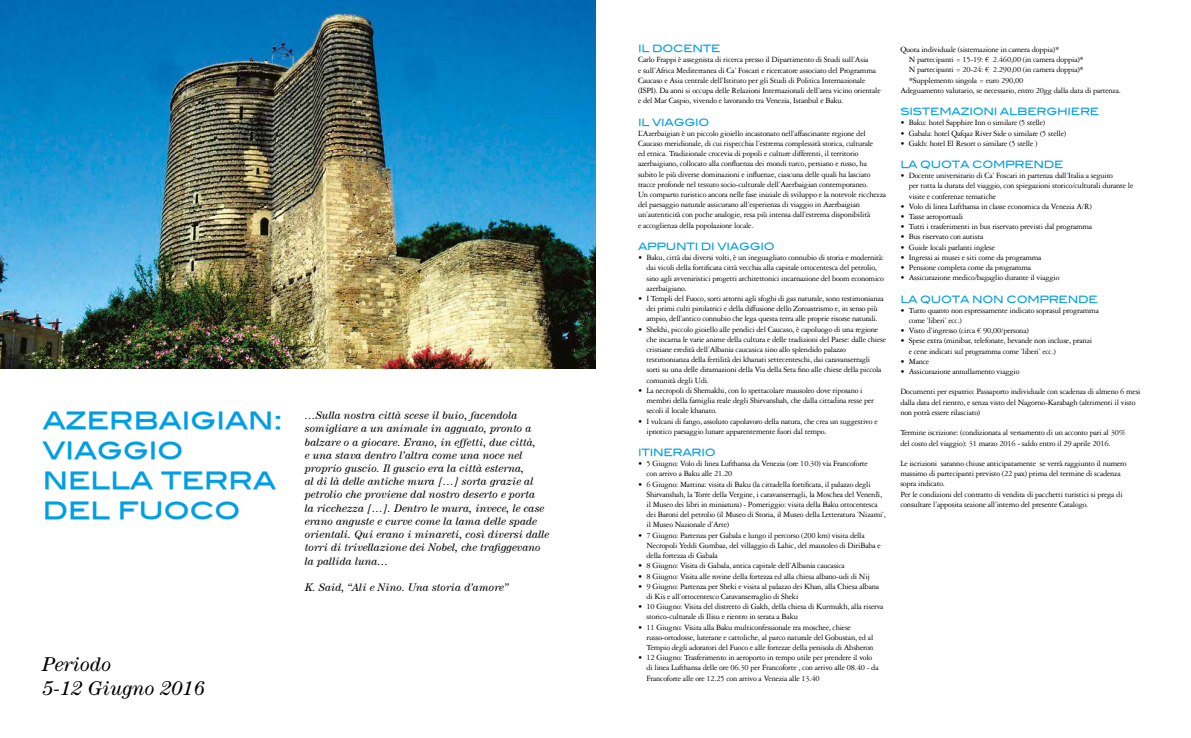
<style>
.page{position:relative;width:1191px;height:738px;background:#fff}
.page>*{position:absolute;margin:0;border:0;box-sizing:border-box;transform-origin:0 0}
.t1{font:28px/30px "Blair Md ITCTT Medium";letter-spacing:-.02em;color:#009fe3}
.t2{font:italic 20px/24px "Century Std";color:#000}
.t3{font:italic 11px/13.2px "Century Std";color:#000}
.t4{font:10px "Blair Md ITCTT Medium";letter-spacing:-.025em;color:#009fe3}
.t5{font:8.5px/10.2px "Garamond 3 LT Std";letter-spacing:-.025em;color:#000}
</style>
<div class="page">
<img style="left:0;top:0;width:595px;height:369px">
<h1 class="t1" style="left:43px;top:400px;width:242px">azerbaigian: viaggio nella terra del fuoco</h1>
<p class="t3" style="left:305px;top:408px;width:246px">…Sulla nostra città scese il buio, facendola somigliare a un animale in agguato, pronto a balzare o a giocare. Erano, in effetti, due città,<br>e una stava dentro l’altra come una noce nel proprio guscio. Il guscio era la città esterna,<br>al di là delle antiche mura […] sorta grazie al petrolio che proviene dal nostro deserto e porta<br>la ricchezza […]. Dentro le mura, invece, le case erano anguste e curve come la lama delle spade orientali. Qui erano i minareti, così diversi dalle torri di trivellazione dei Nobel, che trafiggevano la pallida luna…</p>
<p class="t3" style="left:305px;top:580px;width:205px">K. Said, “Ali e Nino. Una storia d’amore”</p>
<h2 class="t2" style="left:43px;top:651px;width:164px">Periodo<br>5-12 Giugno 2016</h2>
<p class="t4" style="left:638px;top:40px;width:84px">IL DOCENTE</p>
<p class="t5" style="left:638px;top:55px;width:244px">Carlo Frappi è assegnista di ricerca presso il Dipartimento di Studi sull’Asia<br>e sull’Africa Mediterranea di Ca’ Foscari e ricercatore associato del Programma Caucaso e Asia centrale dell’Istituto per gli Studi di Politica Internazionale (ISPI). Da anni si occupa delle Relazioni Internazionali dell’area vicino orientale e del Mar Caspio, vivendo e lavorando tra Venezia, Istanbul e Baku.</p>
<p class="t4" style="left:638px;top:114px;width:73px">IL VIAGGIO</p>
<p class="t5" style="left:638px;top:128px;width:250px">L’Azerbaigian è un piccolo gioiello incastonato nell’affascinante regione del Caucaso meridionale, di cui rispecchia l’estrema complessità storica, culturale<br>ed etnica. Tradizionale crocevia di popoli e culture differenti, il territorio azerbaigiano, collocato alla confluenza dei mondi turco, persiano e russo, ha subito le più diverse dominazioni e influenze, ciascuna delle quali ha lasciato tracce profonde nel tessuto socio-culturale dell’Azerbaigian contemporaneo.<br>Un comparto turistico ancora nelle fase iniziale di sviluppo e la notevole ricchezza del paesaggio naturale assicurano all’esperienza di viaggio in Azerbaigian un’autenticità con poche analogie, resa più intensa dall’estrema disponibilità<br>e accoglienza della popolazione locale.</p>
<p class="t4" style="left:638px;top:238px;width:138px">APPUNTI DI VIAGGIO</p>
<p class="t5" style="left:646px;top:252px;width:239px;text-indent:-8px">• Baku, città dai diversi volti, è un ineguagliato connubio di storia e modernità: dai vicoli della fortificata città vecchia alla capitale ottocentesca del petrolio, sino agli avveniristici progetti architettonici incarnazione del boom economico azerbaigiano.</p>
<p class="t5" style="left:638px;top:293px;width:247px;text-align:center">• I Templi del Fuoco, sorti attorni agli sfoghi di gas naturale, sono testimonianza dei primi culti pirolatrici e della diffusione dello Zoroastrismo e, in senso più ampio, dell’antico connubio che lega questa terra alle proprie risorse naturali.</p>
<p class="t5" style="left:646px;top:324px;width:241px;text-indent:-8px">• Shekhi, piccolo gioiello alle pendici del Caucaso, è capoluogo di una regione che incarna le varie anime della cultura e delle tradizioni del Paese: dalle chiese cristiane eredità dell’Albania caucasica sino allo splendido palazzo testimonianza della fertilità dei khanati settecenteschi, dai caravanserragli sorti su una delle diramazioni della Via della Seta fino alle chiese della piccola comunità degli Udi.</p>
<p class="t5" style="left:646px;top:385px;width:229px;text-indent:-8px">• La necropoli di Shemakhi, con lo spettacolare mausoleo dove riposano i membri della famiglia reale degli Shirvanshah, che dalla cittadina resse per secoli il locale khanato.</p>
<p class="t5" style="left:646px;top:415px;width:233px;text-indent:-8px">• I vulcani di fango, assoluto capolavoro della natura, che crea un suggestivo e ipnotico paesaggio lunare apparentemente fuori dal tempo.</p>
<p class="t4" style="left:638px;top:444px;width:79px">ITINERARIO</p>
<p class="t5" style="left:646px;top:458px;width:223px;text-indent:-8px">• 5 Giugno: Volo di linea Lufthansa da Venezia (ore 10.30) via Francoforte con arrivo a Baku alle 21.20</p>
<p class="t5" style="left:646px;top:478px;width:241px;text-indent:-8px">• 6 Giugno: Mattina: visita di Baku (la cittadella fortificata, il palazzo degli Shirvanshah, la Torre della Vergine, i caravanserragli, la Moschea del Venerdì, il Museo dei libri in miniatura) - Pomeriggio: visita della Baku ottocentesca dei Baroni del petrolio (il Museo di Storia, il Museo della Letteratura ‘Nizami‘, il Museo Nazionale d’Arte)</p>
<p class="t5" style="left:646px;top:529px;width:236px;text-indent:-8px">• 7 Giugno: Partenza per Gabala e lungo il percorso (200 km) visita della<br>Necropoli Yeddi Gumbaz, del villaggio di Lahic, del mausoleo di DiriBaba e della fortezza di Gabala</p>
<p class="t5" style="left:638px;top:560px;width:208px">• 8 Giugno: Visita di Gabala, antica capitale dell’Albania caucasica</p>
<p class="t5" style="left:638px;top:570px;width:233px">• 8 Giugno: Visita alle rovine della fortezza ed alla chiesa albano-udi di Nij</p>
<p class="t5" style="left:646px;top:580px;width:234px;text-indent:-8px">• 9 Giugno: Partenza per Sheki e visita al palazzo dei Khan, alla Chiesa albana di Kis e all’ottocentesco Caravanserraglio di Sheki</p>
<p class="t5" style="left:646px;top:601px;width:238px;text-indent:-8px">• 10 Giugno: Visita del distretto di Gakh, della chiesa di Kurmukh, alla riserva storico-culturale di Ilisu e rientro in serata a Baku</p>
<p class="t5" style="left:646px;top:621px;width:228px;text-indent:-8px">• 11 Giugno: Visita alla Baku multiconfessionale tra moschee, chiese russo-ortodosse, luterane e cattoliche, al parco naturale del Gobustan, ed al<br>Tempio degli adoratori del Fuoco e alle fortezze della penisola di Absheron</p>
<p class="t5" style="left:646px;top:652px;width:234px;text-indent:-8px">• 12 Giugno: Trasferimento in aeroporto in tempo utile per prendere il volo di linea Lufthansa delle ore 06.30 per Francoforte , con arrivo alle 08.40 - da<br>Francoforte alle ore 12.25 con arrivo a Venezia alle 13.40</p>
<p class="t5" style="left:900px;top:44px;width:160px">Quota individuale (sistemazione in camera doppia)*</p>
<p class="t5" style="left:908px;top:55px;width:176px">N partecipanti = 15-19: € 2.460,00 (in camera doppia)*</p>
<p class="t5" style="left:908px;top:65px;width:176px">N partecipanti = 20-24: € 2.290,00 (in camera doppia)*</p>
<p class="t5" style="left:908px;top:75px;width:116px">*Supplemento singola = euro 290,00</p>
<p class="t5" style="left:900px;top:85px;width:222px">Adeguamento valutario, se necessario, entro 20gg dalla data di partenza.</p>
<p class="t4" style="left:900px;top:103px;width:200px">SISTEMAZIONI ALBERGHIERE</p>
<p class="t5" style="left:900px;top:118px;width:146px">• Baku: hotel Sapphire Inn o similare (5 stelle)</p>
<p class="t5" style="left:900px;top:128px;width:167px">• Gabala: hotel Qafqaz River Side o similare (5 stelle)</p>
<p class="t5" style="left:900px;top:138px;width:139px">• Gakh: hotel El Resort o similare (5 stelle )</p>
<p class="t4" style="left:900px;top:156px;width:165px">LA QUOTA COMPRENDE</p>
<p class="t5" style="left:908px;top:170px;width:226px;text-indent:-8px">• Docente universitario di Ca’ Foscari in partenza dall’Italia a seguito<br>per tutta la durata del viaggio, con spiegazioni storico/culturali durante le visite e conferenze tematiche</p>
<p class="t5" style="left:900px;top:201px;width:193px">• Volo di linea Lufthansa in classe economica da Venezia A/R)</p>
<p class="t5" style="left:900px;top:211px;width:64px">• Tasse aeroportuali</p>
<p class="t5" style="left:900px;top:221px;width:193px">• Tutti i trasferimenti in bus riservato previsti dal programma</p>
<p class="t5" style="left:900px;top:232px;width:84px">• Bus riservato con autista</p>
<p class="t5" style="left:900px;top:242px;width:96px">• Guide locali parlanti inglese</p>
<p class="t5" style="left:900px;top:252px;width:143px">• Ingressi ai musei e siti come da programma</p>
<p class="t5" style="left:900px;top:262px;width:132px">• Pensione completa come da programma</p>
<p class="t5" style="left:900px;top:272px;width:161px">• Assicurazione medico/bagaglio durante il viaggio</p>
<p class="t4" style="left:900px;top:290px;width:199px">LA QUOTA NON COMPRENDE</p>
<p class="t5" style="left:908px;top:305px;width:192px;text-indent:-8px">• Tutto quanto non espressamente indicato soprasul programma come ‘liberi’ ecc.)</p>
<p class="t5" style="left:900px;top:325px;width:130px">• Visto d’ingresso (circa € 90,00/persona)</p>
<p class="t5" style="left:908px;top:335px;width:185px;text-indent:-8px">• Spese extra (minibar, telefonate, bevande non incluse, pranzi e cene indicati sul programma come ‘liberi’ ecc.)</p>
<p class="t5" style="left:900px;top:356px;width:30px">• Mance</p>
<p class="t5" style="left:900px;top:366px;width:121px">• Assicurazione annullamento viaggio</p>
<p class="t5" style="left:900px;top:386px;width:242px">Documenti per espatrio: Passaporto individuale con scadenza di almeno 6 mesi dalla data del rientro, e senza visto del Nagorno-Karabagh (altrimenti il visto non potrà essere rilasciato)</p>
<p class="t5" style="left:900px;top:427px;width:227px">Termine iscrizione: (condizionata al versamento di un acconto pari al 30% del costo del viaggio): 31 marzo 2016 - saldo entro il 29 aprile 2016.</p>
<p class="t5" style="left:900px;top:458px;width:228px">Le iscrizioni saranno chiuse anticipatamente se verrà raggiunto il numero massimo di partecipanti previsto (22 pax) prima del termine di scadenza sopra indicato.<br>Per le condizioni del contratto di vendita di pacchetti turistici si prega di consultare l’apposita sezione all’interno del presente Catalogo.</p>
</div>
